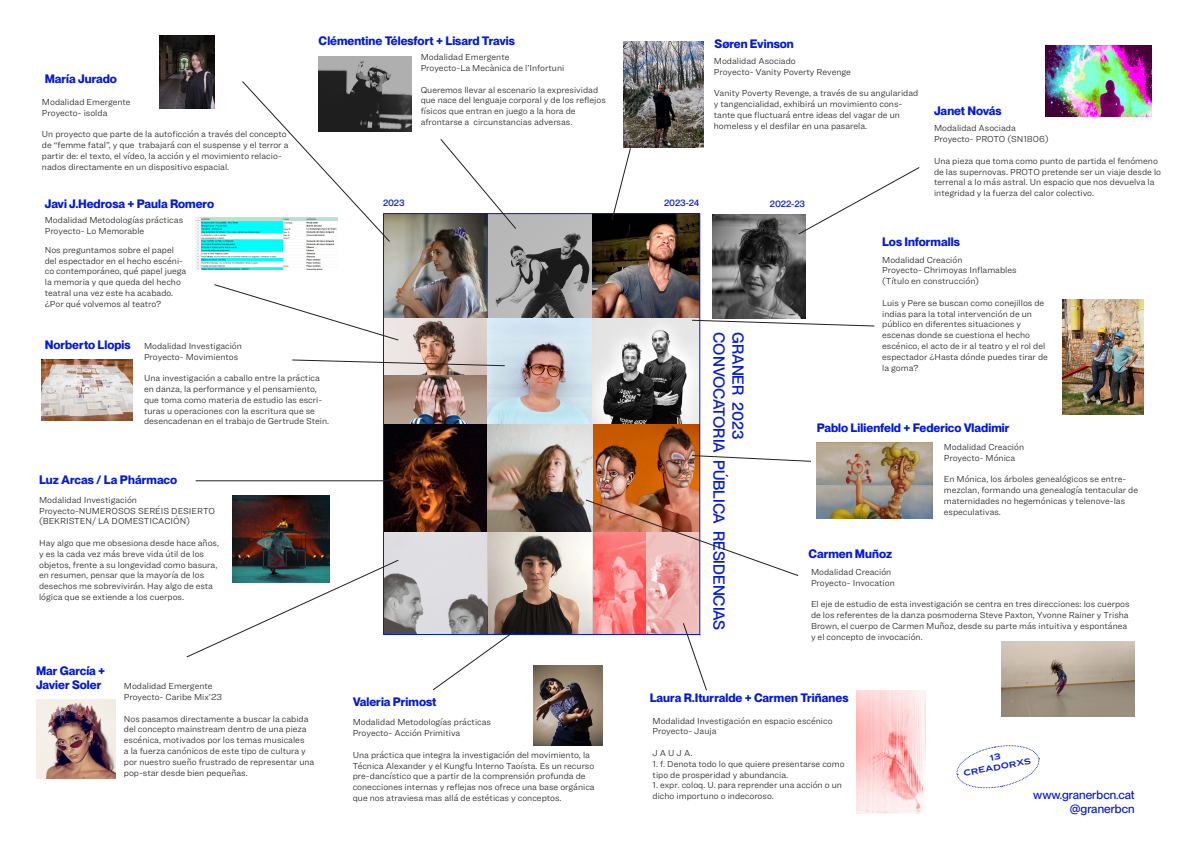
<style>
.page{position:relative;width:1191px;height:842px;background:#fff}
.page>*{position:absolute;margin:0;border:0;box-sizing:border-box;transform-origin:0 0}
.t1{font:500 15.7px "PP Neue Montreal";letter-spacing:-.01em;color:#0219e1}
.t2{font:700 12px/14.4px "PP Neue Montreal";color:#0219e1}
.t3{font:500 12px "PP Neue Montreal";color:#0219e1}
.t4{font:500 9.2px "PP Neue Montreal";letter-spacing:-.015em;color:#0219e1}
.t5{font:300 9px/10.8px "Ringside";color:#231f20}
.t6{font:8.7px "Ringside Extra Wide Semi";color:#0219e1}
</style>
<div class="page">
<img style="left:384px;top:531px;width:315px;height:104px">
<img style="left:384px;top:318px;width:103px;height:106px">
<img style="left:487px;top:318px;width:212px;height:106px">
<img style="left:384px;top:214px;width:315px;height:104px">
<img style="left:384px;top:424px;width:315px;height:107px">
<img style="left:713px;top:214px;width:92px;height:104px">
<hr style="left:383px;top:214px;width:1px;height:420px;background:#0219e1">
<hr style="left:383px;top:213px;width:317px;height:1px;background:#0219e1">
<hr style="left:699px;top:214px;width:1px;height:421px;background:#0219e1">
<img style="left:160px;top:36px;width:54px;height:72px">
<img style="left:196px;top:218px;width:138px;height:51px">
<img style="left:42px;top:360px;width:91px;height:60px">
<img style="left:232px;top:495px;width:97px;height:64px">
<img style="left:36px;top:699px;width:79px;height:79px">
<svg style="left:241px;top:81px;width:150px;height:162px"></svg>
<svg style="left:214px;top:283px;width:185px;height:58px"></svg>
<hr style="left:196px;top:480px;width:202px;height:1px;background:#231f20">
<svg style="left:186px;top:559px;width:213px;height:99px"></svg>
<img style="left:533px;top:665px;width:69px;height:81px">
<svg style="left:431px;top:629px;width:86px;height:62px"></svg>
<img style="left:856px;top:690px;width:69px;height:123px">
<img style="left:1001px;top:641px;width:133px;height:75px">
<svg style="left:584px;top:499px;width:215px;height:78px"></svg>
<img style="left:816px;top:442px;width:116px;height:76px">
<img style="left:1045px;top:46px;width:106px;height:70px">
<img style="left:1062px;top:299px;width:81px;height:115px">
<img style="left:624px;top:41px;width:79px;height:106px">
<img style="left:318px;top:57px;width:93px;height:75px">
<svg style="left:691px;top:319px;width:184px;height:8px"></svg>
<svg style="left:797px;top:167px;width:123px;height:68px"></svg>
<svg style="left:611px;top:147px;width:20px;height:74px"></svg>
<svg style="left:439px;top:139px;width:78px;height:91px"></svg>
<svg style="left:691px;top:454px;width:120px;height:8px"></svg>
<svg style="left:292px;top:359px;width:214px;height:8px"></svg>
<svg style="left:682px;top:622px;width:25px;height:69px"></svg>
<svg style="left:956px;top:745px;width:84px;height:44px"></svg>
<p class="t2" style="left:45px;top:72px;width:74px">María Jurado</p>
<p class="t5" style="left:42px;top:96px;width:90px">Modalidad Emergente</p>
<p class="t5" style="left:42px;top:107px;width:67px">Proyecto- isolda</p>
<p class="t5" style="left:42px;top:128px;width:248px">Un proyecto que parte de la autoficción a través del concepto de “femme fatal”, y que trabajará con el suspense y el terror a partir de: el texto, el vídeo, la acción y el movimiento relacio&shy;nados directamente en un dispositivo espacial.</p>
<p class="t2" style="left:45px;top:196px;width:171px">Javi J.Hedrosa + Paula Romero</p>
<p class="t2" style="left:318px;top:34px;width:198px">Clémentine Télesfort + Lisard Travis</p>
<p class="t5" style="left:421px;top:52px;width:90px">Modalidad Emergente</p>
<p class="t5" style="left:421px;top:62px;width:145px">Proyecto-La Mecànica de l’Infortuni</p>
<p class="t5" style="left:421px;top:84px;width:187px">Queremos llevar al escenario la expresividad que nace del lenguaje corporal y de los reflejos físicos que entran en juego a la hora de</p>
<p class="t5" style="left:421px;top:116px;width:153px">afrontarse a circunstancias adversas.</p>
<p class="t2" style="left:714px;top:36px;width:81px">Søren Evinson</p>
<p class="t5" style="left:714px;top:55px;width:83px">Modalidad Asociado</p>
<p class="t5" style="left:714px;top:66px;width:139px">Proyecto- Vanity Poverty Revenge</p>
<p class="t5" style="left:714px;top:88px;width:206px">Vanity Poverty Revenge, a través de su angularidad y tangencialidad, exhibirá un movimiento cons&shy;tante que fluctuará entre ideas del vagar de un homeless y el desfilar en una pasarela.</p>
<p class="t4" style="left:383px;top:198px;width:23px">2023</p>
<p class="t4" style="left:664px;top:198px;width:37px">2023-24</p>
<p class="t4" style="left:770px;top:199px;width:37px">2022-23</p>
<p class="t2" style="left:934px;top:103px;width:69px">Janet Novás</p>
<p class="t5" style="left:934px;top:123px;width:83px">Modalidad Asociada</p>
<p class="t5" style="left:934px;top:133px;width:116px">Proyecto- PROTO (SN1806)</p>
<p class="t5" style="left:934px;top:155px;width:229px">Una pieza que toma como punto de partida el fenómeno de las supernovas. PROTO pretende ser un viaje desde lo terrenal a lo más astral. Un espacio que nos devuelva la integridad y la fuerza del calor colectivo.</p>
<p class="t5" style="left:45px;top:215px;width:140px">Modalidad Metodologías prácticas</p>
<p class="t5" style="left:45px;top:225px;width:101px">Proyecto- Lo Memorable</p>
<p class="t5" style="left:45px;top:244px;width:143px">Nos preguntamos sobre el papel del espectador en el hecho escéni&shy;co contemporáneo, qué papel juega la memoria y que queda del hecho teatral una vez este ha acabado. ¿Por qué volvemos al teatro?</p>
<p class="t2" style="left:45px;top:338px;width:87px">Norberto Llopis</p>
<p class="t5" style="left:144px;top:340px;width:99px">Modalidad Investigación</p>
<p class="t5" style="left:144px;top:351px;width:96px">Proyecto- Movimientos</p>
<p class="t5" style="left:144px;top:373px;width:187px">Una investigación a caballo entre la práctica en danza, la performance y el pensamiento, que toma como materia de estudio las escri&shy;turas u operaciones con la escritura que se desencadenan en el trabajo de Gertrude Stein.</p>
<p class="t2" style="left:39px;top:473px;width:140px">Luz Arcas / La Phármaco</p>
<p class="t5" style="left:39px;top:494px;width:99px">Modalidad Investigación</p>
<p class="t5" style="left:39px;top:505px;width:177px">Proyecto-NUMEROSOS SERÉIS DESIERTO (BEKRISTEN/ LA DOMESTICACIÓN)</p>
<p class="t5" style="left:39px;top:537px;width:181px">Hay algo que me obsesiona desde hace años, y es la cada vez más breve vida útil de los objetos, frente a su longevidad como basura, en resumen, pensar que la mayoría de los desechos me sobrevivirán. Hay algo de esta lógica que se extiende a los cuerpos.</p>
<p class="t2" style="left:36px;top:663px;width:71px">Mar García +<br>Javier Soler</p>
<p class="t5" style="left:124px;top:680px;width:90px">Modalidad Emergente</p>
<p class="t5" style="left:124px;top:691px;width:100px">Proyecto- Caribe Mix’23</p>
<p class="t5" style="left:124px;top:713px;width:192px">Nos pasamos directamente a buscar la cabida del concepto mainstream dentro de una pieza escénica, motivados por los temas musicales<br>a la fuerza canónicos de este tipo de cultura y por nuestro sueño frustrado de representar una pop-star desde bien pequeñas.</p>
<p class="t2" style="left:353px;top:694px;width:85px">Valeria Primost</p>
<p class="t5" style="left:353px;top:717px;width:140px">Modalidad Metodologías prácticas</p>
<p class="t5" style="left:353px;top:728px;width:109px">Proyecto- Acción Primitiva</p>
<p class="t5" style="left:353px;top:749px;width:243px">Una práctica que integra la investigación del movimiento, la Técnica Alexander y el Kungfu Interno Taoísta. Es un recurso pre-dancístico que a partir de la comprensión profunda de conecciones internas y reflejas nos ofrece una base orgánica que nos atraviesa mas allá de estéticas y conceptos.</p>
<p class="t1" style="left:728px;top:332px;width:299px;rotate:90deg">CONVOCATORIA PÚBLICA RESIDENCIAS</p>
<p class="t1" style="left:747px;top:332px;width:109px;rotate:90deg">GRANER 2023</p>
<p class="t2" style="left:882px;top:235px;width:79px">Los Informalls</p>
<p class="t5" style="left:882px;top:254px;width:82px">Modalidad Creación</p>
<p class="t5" style="left:882px;top:265px;width:136px">Proyecto- Chrimoyas Inflamables</p>
<p class="t5" style="left:882px;top:275px;width:98px">(Título en construcción)</p>
<p class="t5" style="left:882px;top:297px;width:164px">Luis y Pere se buscan como conejillos de indias para la total intervención de un</p>
<p class="t5" style="left:882px;top:319px;width:167px">público en diferentes situaciones y escenas donde se cuestiona el hecho escénico, el acto de ir al teatro y el rol del espectador ¿Hasta dónde puedes tirar de la goma?</p>
<p class="t2" style="left:816px;top:421px;width:194px">Pablo Lilienfeld + Federico Vladimir</p>
<p class="t2" style="left:808px;top:547px;width:85px">Carmen Muñoz</p>
<p class="t5" style="left:943px;top:441px;width:82px">Modalidad Creación</p>
<p class="t5" style="left:943px;top:452px;width:73px">Proyecto- Mónica</p>
<p class="t5" style="left:943px;top:473px;width:196px">En Mónica, los árboles genealógicos se entre&shy;mezclan, formando una genealogía tentacular de maternidades no hegemónicas y telenove-las</p>
<p class="t5" style="left:943px;top:506px;width:59px">especulativas.</p>
<p class="t5" style="left:811px;top:566px;width:82px">Modalidad Creación</p>
<p class="t5" style="left:811px;top:577px;width:85px">Proyecto- Invocation</p>
<p class="t5" style="left:811px;top:599px;width:320px">El eje de estudio de esta investigación se centra en tres direcciones: los cuerpos de los referentes de la danza posmoderna Steve Paxton, Yvonne Rainer y Trisha Brown, el cuerpo de Carmen Muñoz, desde su parte más intuitiva y espontánea y el concepto de invocación.</p>
<p class="t2" style="left:649px;top:691px;width:200px">Laura R.Iturralde + Carmen Triñanes</p>
<p class="t5" style="left:652px;top:715px;width:181px">Modalidad Investigación en espacio escénico</p>
<p class="t5" style="left:652px;top:726px;width:65px">Proyecto- Jauja</p>
<p class="t5" style="left:652px;top:747px;width:41px">J A U J A.</p>
<p class="t5" style="left:652px;top:758px;width:194px">1. f. Denota todo lo que quiere presentarse como tipo de prosperidad y abundancia.</p>
<p class="t5" style="left:652px;top:780px;width:191px">1. expr. coloq. U. para reprender una acción o un dicho importuno o indecoroso.</p>
<p class="t6" style="left:962px;top:767px;width:70px;rotate:-11deg">CREADORXS</p>
<p class="t3" style="left:1033px;top:787px;width:103px">www.granerbcn.cat</p>
<p class="t3" style="left:1069px;top:802px;width:66px">@granerbcn</p>
</div>
